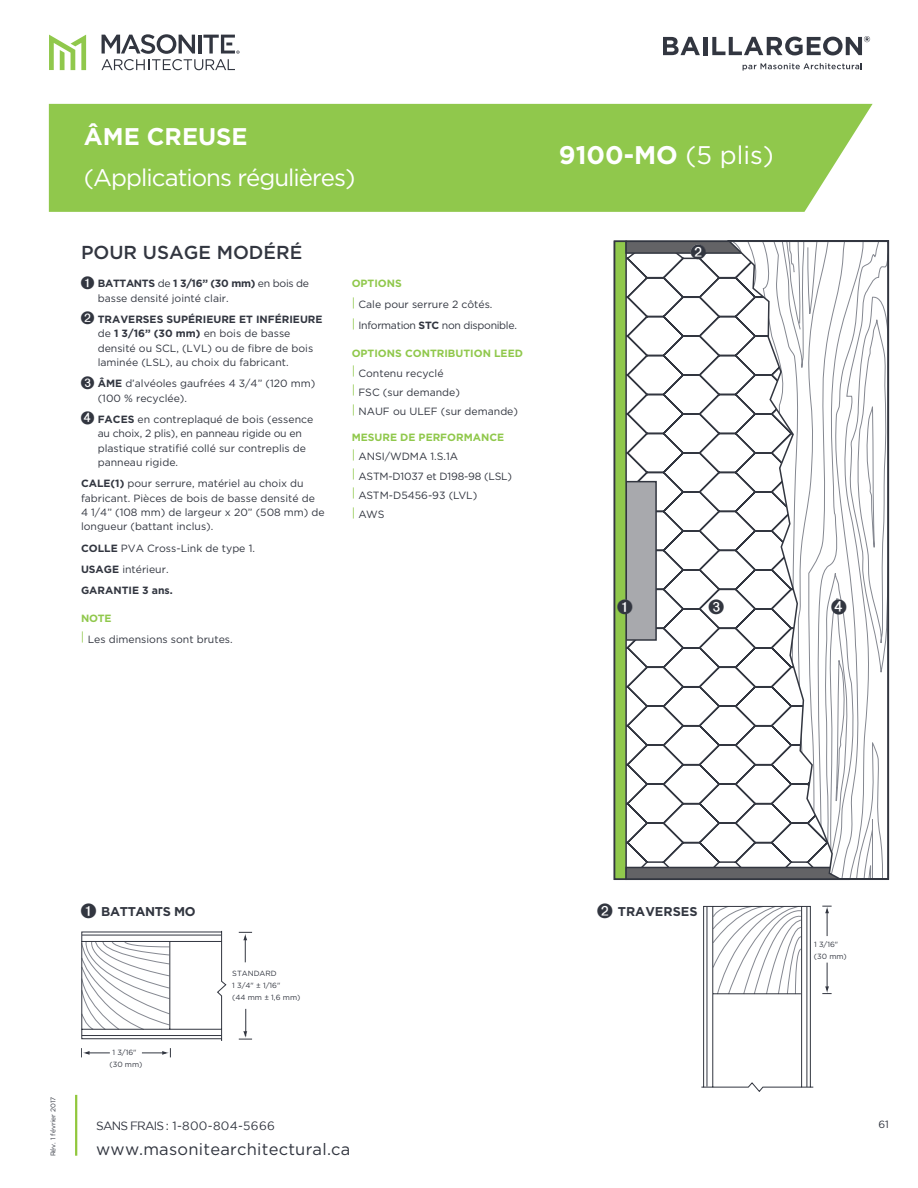
<style>
.page{position:relative;width:918px;height:1188px;background:#fff}
.page>*{position:absolute;margin:0;border:0;box-sizing:border-box;transform-origin:0 0}
.t1{font:700 25.5px "Gotham";color:#fff}
.t2{font:24px "Gotham";letter-spacing:-.04em;color:#fff}
.t3{font:700 24px "Gotham";color:#fff}
.t4{font:500 18.75px "Gotham";color:#323640}
.t5{font:17.25px "Digits";color:#323640}
.t6{font:16.5px "Gotham";letter-spacing:.015em;color:#323640}
.t7{font:700 12.75px "Gotham";letter-spacing:-.015em;color:#323640}
.t8{font:12px "Gotham";letter-spacing:-.02em;color:#323640}
.t9{font:10.5px/14.4px "Gotham";color:#323640}
.t10{font:10.5px/19.2px "Gotham";letter-spacing:-.02em;color:#323640}
.t11{font:10.5px/21.1px "Gotham";letter-spacing:-.03em;color:#323640}
.t12{font:7.5px/11.7px "Gotham";color:#323640}
.t13{font:6.75px "Gotham";color:#323640}
.s1{font-family:"Digits";font-size:15px}
.s2{font-weight:700}
.s3{font-weight:700;color:#90c84c}
.s4{font-size:12px;color:#90c84c}
.s5{font-weight:400}
.s6{font-family:"Digits";font-weight:400;font-size:17.25px}
</style>
<div class="page">
<svg style="left:614px;top:240px;width:275px;height:640px"></svg>
<svg style="left:822px;top:906px;width:10px;height:30px"></svg>
<svg style="left:822px;top:963px;width:10px;height:31px"></svg>
<svg style="left:701px;top:906px;width:113px;height:186px"></svg>
<svg style="left:81px;top:1048px;width:29px;height:9px"></svg>
<svg style="left:142px;top:1048px;width:29px;height:9px"></svg>
<svg style="left:81px;top:931px;width:171px;height:110px"></svg>
<div style="left:691px;top:245px;width:14px;height:14px;background:#fff;border-radius:50%"></div>
<div style="left:709px;top:600px;width:14px;height:14px;background:#fff;border-radius:50%"></div>
<div style="left:832px;top:600px;width:14px;height:14px;background:#fff;border-radius:50%"></div>
<div style="left:618px;top:600px;width:14px;height:14px;background:#fff;border-radius:50%"></div>
<svg style="left:49px;top:35px;width:37px;height:35px"></svg>
<svg style="left:101px;top:34px;width:139px;height:36px"></svg>
<div style="left:49px;top:104px;width:824px;height:108px;background:#90c84c"></div>
<hr style="left:75px;top:1095px;width:2px;height:61px;background:#91c73d">
<svg style="left:663px;top:37px;width:37px;height:18px"></svg>
<hr style="left:703px;top:37px;width:4px;height:18px;background:#323640">
<svg style="left:712px;top:36px;width:158px;height:19px"></svg>
<svg style="left:743px;top:63px;width:119px;height:8px"></svg>
<h2 class="t3" style="left:84px;top:123px;width:165px">ÂME CREUSE</h2>
<h2 class="t2" style="left:84px;top:162px;width:273px">(Applications régulières)</h2>
<h3 class="t4" style="left:81px;top:240px;width:223px">POUR USAGE MODÉRÉ</h3>
<p class="t9" style="left:98px;top:276px;width:213px;text-indent:-17px"><span class="s1">A</span> <span class="s2">BATTANTS</span> de <span class="s2">1 3/16” (30 mm)</span> en bois de basse densité jointé clair.</p>
<p class="t9" style="left:98px;top:312px;width:226px;text-indent:-17px"><span class="s1">B</span> <span class="s2">TRAVERSES SUPÉRIEURE ET INFÉRIEURE </span>de <span class="s2">1 3/16” (30 mm)</span> en bois de basse densité ou SCL, (LVL) ou de fibre de bois laminée (LSL), au choix du fabricant.</p>
<p class="t9" style="left:98px;top:376px;width:219px;text-indent:-17px"><span class="s1">C</span> <span class="s2">ÂME</span> d’alvéoles gaufrées 4 3/4” (120 mm) (100 % recyclée).</p>
<p class="t9" style="left:98px;top:412px;width:217px;text-indent:-17px"><span class="s1">D</span> <span class="s2">FACES</span> en contreplaqué de bois (essence au choix, 2 plis), en panneau rigide ou en plastique stratifié collé sur contreplis de panneau rigide.</p>
<p class="t9" style="left:81px;top:476px;width:245px"><span class="s2">CALE(1)</span> pour serrure, matériel au choix du fabricant. Pièces de bois de basse densité de<br>4 1/4” (108 mm) de largeur x 20” (508 mm) de longueur (battant inclus).</p>
<p class="t9" style="left:81px;top:537px;width:176px;line-height:21.1px"><span class="s2">COLLE</span> PVA Cross-Link de type 1.<br><span class="s2">USAGE</span> intérieur.<br><span class="s2">GARANTIE 3 ans.</span></p>
<p class="t9" style="left:81px;top:607px;width:153px;line-height:21.1px"><span class="s3">NOTE<br></span><span class="s4">|</span> Les dimensions sont brutes.</p>
<p class="t11" style="left:352px;top:273px;width:167px"><span class="s3">OPTIONS<br></span><span class="s4">|</span> Cale pour serrure 2 côtés.<br><span class="s4">|</span> Information <span class="s2">STC</span> non disponible.</p>
<p class="t9" style="left:352px;top:344px;width:173px;line-height:19.2px"><span class="s3">OPTIONS CONTRIBUTION LEED </span><span class="s4">|</span> Contenu recyclé<br><span class="s4">|</span> FSC (sur demande)<br><span class="s4">|</span> NAUF ou ULEF (sur demande)</p>
<p class="t10" style="left:352px;top:428px;width:162px"><span class="s3">MESURE DE PERFORMANCE<br></span><span class="s4">|</span> ANSI/WDMA 1.S.1A<br><span class="s4">|</span> ASTM-D1037 et D198-98 (LSL) <span class="s4">|</span> ASTM-D5456-93 (LVL)<br><span class="s4">|</span> AWS</p>
<h1 class="t1" style="left:559px;top:138px;width:217px">9100-MO <span class="s5">(5 plis)</span></h1>
<h3 class="t5" style="left:691px;top:242px;width:17px">B</h3>
<h3 class="t5" style="left:618px;top:597px;width:17px">A</h3>
<h3 class="t5" style="left:709px;top:597px;width:17px">C</h3>
<h3 class="t5" style="left:832px;top:597px;width:17px">D</h3>
<p class="t13" style="left:49px;top:1156px;width:61px;rotate:-90deg">Rév. 1 février 2017</p>
<p class="t7" style="left:81px;top:903px;width:116px"><span class="s6">A</span> BATTANTS MO</p>
<p class="t7" style="left:598px;top:903px;width:101px"><span class="s6">B</span> TRAVERSES</p>
<p class="t12" style="left:109px;top:1046px;width:34px;text-align:center">1 3/16" (30 mm)</p>
<p class="t12" style="left:232px;top:968px;width:70px">STANDARD<br>1 3/4" ± 1/16"<br>(44 mm ± 1,6 mm)</p>
<p class="t8" style="left:96px;top:1119px;width:180px">SANS FRAIS : 1-800-804-5666</p>
<h3 class="t6" style="left:96px;top:1139px;width:256px">www.masonitearchitectural.ca</h3>
<p class="t12" style="left:814px;top:938px;width:34px">1 3/16" (30 mm)</p>
<p class="t9" style="left:878px;top:1117px;width:12px">61</p>
</div>
